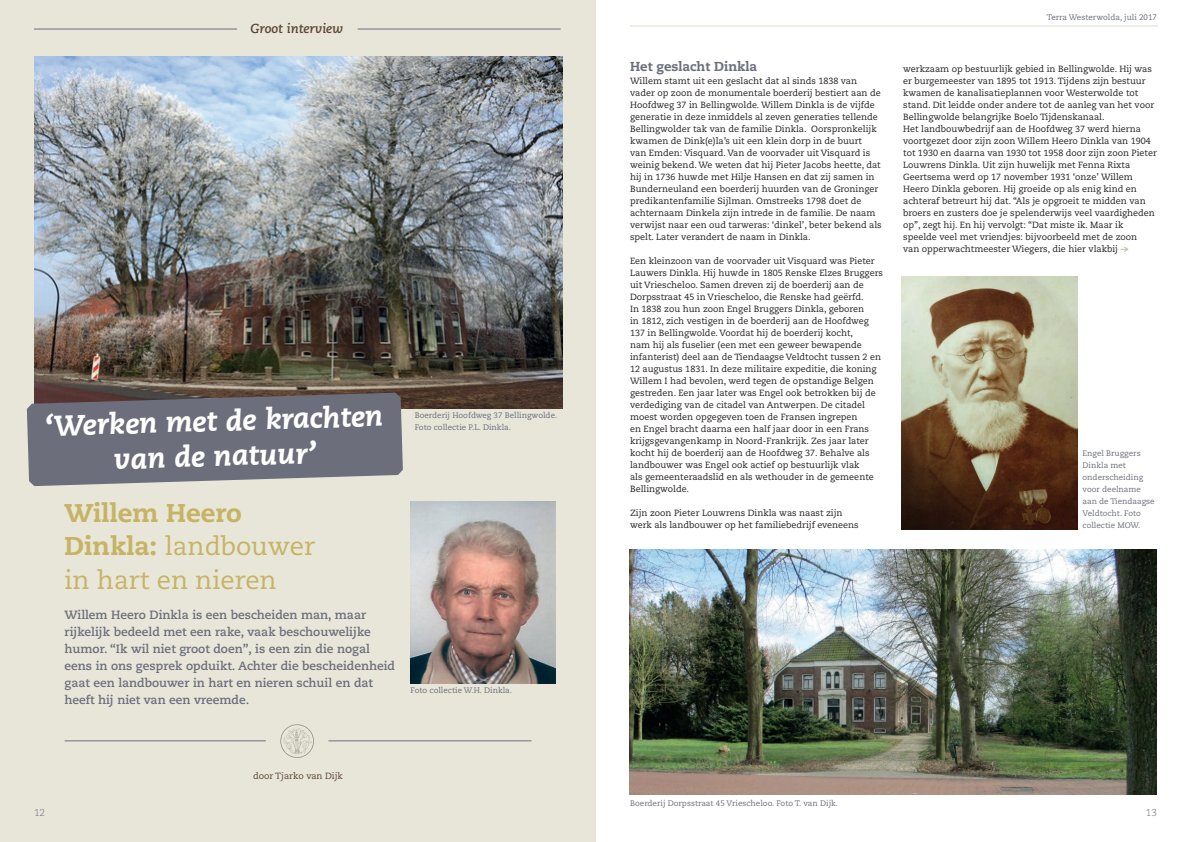
<style>
.page{position:relative;width:1191px;height:842px;background:#fff}
.page>*{position:absolute;margin:0;border:0;box-sizing:border-box;transform-origin:0 0}
.t1{font:italic 800 28.8px/35.1px "Caecilia LT Std";color:#fff;text-align:center}
.t2{font:25.6px/33.2px "Caecilia LT Std";color:#c6b364}
.t3{font:800 13px "Caecilia LT Std";color:#6c6e7c}
.t4{font:italic 700 13px "Caecilia LT Std";color:#5c4334}
.t5{font:700 12px/17px "Caecilia LT Std";color:#6c6e7c}
.t6{font:300 10px "Caecilia LT Std";color:#6c6e7c}
.t7{font:9px/12px "Caecilia LT Std";color:#231f20}
.t8{font:9px "Caecilia LT Std";color:#5c4334}
.t9{font:8px/12px "Caecilia LT Std";color:#6c6e7c}
.s1{font-weight:800}
</style>
<div class="page">
<div style="left:0;top:0;width:595px;height:842px;background:#e7e6d9"></div>
<hr style="left:630px;top:25px;width:527px;height:2px;background:#efeee6">
<img style="left:34px;top:57px;width:528px;height:351px">
<hr style="left:34px;top:29px;width:203px;height:1px;background:#6c6e7c">
<hr style="left:357px;top:29px;width:204px;height:1px;background:#6c6e7c">
<hr style="left:65px;top:741px;width:201px;height:1px;background:#6c6e7c">
<hr style="left:328px;top:741px;width:203px;height:1px;background:#6c6e7c">
<svg style="left:280px;top:724px;width:34px;height:34px"></svg>
<img style="left:410px;top:502px;width:145px;height:181px">
<svg style="left:27px;top:393px;width:376px;height:93px;background:#73747f"></svg>
<svg style="left:1120px;top:246px;width:9px;height:6px"></svg>
<img style="left:629px;top:550px;width:528px;height:244px">
<img style="left:901px;top:276px;width:176px;height:254px">
<h3 class="t4" style="left:250px;top:21px;width:94px">Groot interview</h3>
<h1 class="t1" style="left:45px;top:410px;width:339px;rotate:-2deg">‘Werken met de krachten van de natuur’</h1>
<h2 class="t2" style="left:65px;top:497px;width:252px"><span class="s1">Willem Heero<br>Dinkla:</span> landbouwer in hart en nieren</h2>
<p class="t5" style="left:65px;top:607px;width:332px">Willem Heero Dinkla is een bescheiden man, maar rijkelijk bedeeld met een rake, vaak beschouwelijke humor. “Ik wil niet groot doen”, is een zin die nogal eens in ons gesprek opduikt. Achter die bescheidenheid gaat een landbouwer in hart en nieren schuil en dat heeft hij niet van een vreemde.</p>
<p class="t9" style="left:415px;top:410px;width:144px">Boerderij Hoofdweg 37 Bellingwolde.<br>Foto collectie P.L. Dinkla.</p>
<p class="t9" style="left:410px;top:684px;width:103px">Foto collectie W.H. Dinkla.</p>
<p class="t6" style="left:34px;top:806px;width:13px">12</p>
<p class="t8" style="left:253px;top:770px;width:91px">door Tjarko van Dijk</p>
<h3 class="t3" style="left:630px;top:58px;width:129px">Het geslacht Dinkla</h3>
<p class="t7" style="left:630px;top:75px;width:253px">Willem stamt uit een geslacht dat al sinds 1838 van vader op zoon de monumentale boerderij bestiert aan de Hoofdweg 37 in Bellingwolde. Willem Dinkla is de vijfde generatie in deze inmiddels al zeven generaties tellende Bellingwolder tak van de familie Dinkla. Oorspronkelijk kwamen de Dink(e)la’s uit een klein dorp in de buurt<br>van Emden: Visquard. Van de voorvader uit Visquard is weinig bekend. We weten dat hij Pieter Jacobs heette, dat hij in 1736 huwde met Hilje Hansen en dat zij samen in Bunderneuland een boerderij huurden van de Groninger predikantenfamilie Sijlman. Omstreeks 1798 doet de achternaam Dinkela zijn intrede in de familie. De naam verwijst naar een oud tarweras: ‘dinkel’, beter bekend als spelt. Later verandert de naam in Dinkla.</p>
<p class="t7" style="left:630px;top:255px;width:254px">Een kleinzoon van de voorvader uit Visquard was Pieter Lauwers Dinkla. Hij huwde in 1805 Renske Elzes Bruggers uit Vriescheloo. Samen dreven zij de boerderij aan de Dorpsstraat 45 in Vriescheloo, die Renske had geërfd.<br>In 1838 zou hun zoon Engel Bruggers Dinkla, geboren<br>in 1812, zich vestigen in de boerderij aan de Hoofdweg 137 in Bellingwolde. Voordat hij de boerderij kocht,<br>nam hij als fuselier (een met een geweer bewapende infanterist) deel aan de Tiendaagse Veldtocht tussen 2 en 12 augustus 1831. In deze militaire expeditie, die koning Willem I had bevolen, werd tegen de opstandige Belgen gestreden. Een jaar later was Engel ook betrokken bij de verdediging van de citadel van Antwerpen. De citadel moest worden opgegeven toen de Fransen ingrepen<br>en Engel bracht daarna een half jaar door in een Frans krijgsgevangenkamp in Noord-Frankrijk. Zes jaar later kocht hij de boerderij aan de Hoofdweg 37. Behalve als landbouwer was Engel ook actief op bestuurlijk vlak<br>als gemeenteraadslid en als wethouder in de gemeente Bellingwolde.</p>
<p class="t7" style="left:630px;top:507px;width:230px">Zijn zoon Pieter Louwrens Dinkla was naast zijn werk als landbouwer op het familiebedrijf eveneens</p>
<p class="t9" style="left:1046px;top:12px;width:112px">Terra Westerwolda, juli 2017</p>
<p class="t7" style="left:903px;top:63px;width:255px">werkzaam op bestuurlijk gebied in Bellingwolde. Hij was er burgemeester van 1895 tot 1913. Tijdens zijn bestuur kwamen de kanalisatieplannen voor Westerwolde tot stand. Dit leidde onder andere tot de aanleg van het voor Bellingwolde belangrijke Boelo Tijdenskanaal.<br>Het landbouwbedrijf aan de Hoofdweg 37 werd hierna voortgezet door zijn zoon Willem Heero Dinkla van 1904 tot 1930 en daarna van 1930 tot 1958 door zijn zoon Pieter Louwrens Dinkla. Uit zijn huwelijk met Fenna Rixta Geertsema werd op 17 november 1931 ‘onze’ Willem Heero Dinkla geboren. Hij groeide op als enig kind en achteraf betreurt hij dat. “Als je opgroeit te midden van broers en zusters doe je spelenderwijs veel vaardigheden op”, zegt hij. En hij vervolgt: “Dat miste ik. Maar ik speelde veel met vriendjes: bijvoorbeeld met de zoon<br>van opperwachtmeester Wiegers, die hier vlakbij</p>
<p class="t9" style="left:1082px;top:448px;width:74px">Engel Bruggers<br>Dinkla met onderscheiding voor deelname aan de Tiendaagse<br>Veldtocht. Foto collectie MOW.</p>
<p class="t9" style="left:630px;top:798px;width:209px">Boerderij Dorpsstraat 45 Vriescheloo. Foto T. van Dijk.</p>
<p class="t6" style="left:1145px;top:807px;width:13px">13</p>
</div>
